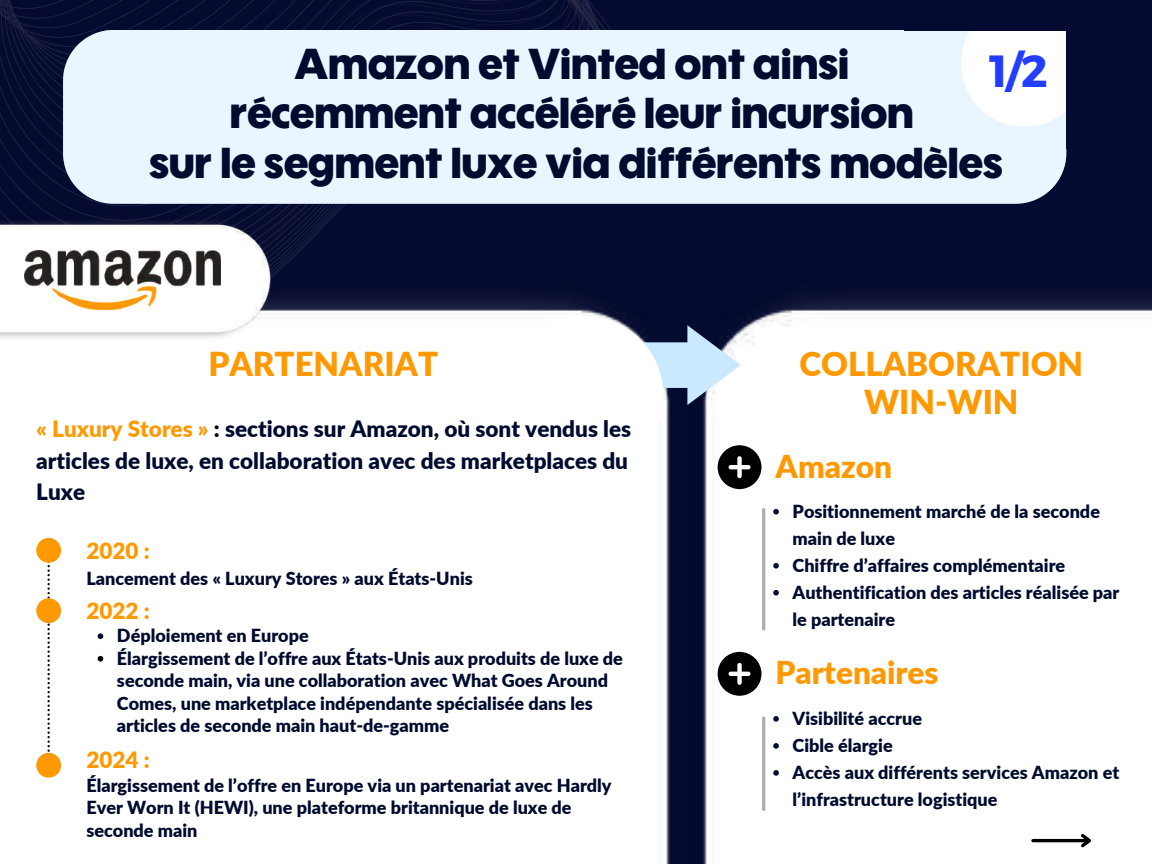
<style>
.page{position:relative;width:1152px;height:864px;background:#050a30}
.page>*{position:absolute;margin:0;border:0;box-sizing:border-box;transform-origin:0 0}
.t1{font:700 45px "Montserrat";color:#233dff}
.t2{font:900 42px/49.5px "Wes FY";color:#000b2e;text-align:center}
.t3{font:900 33px/38.2px "Lato";color:#ff9902;text-align:center}
.t4{font:900 31.5px "Lato";color:#ff9902}
.t5{font:900 22.5px/31.5px "Lato";color:#000b2e}
.t6{font:900 22.5px "Lato";color:#ff9902}
.t7{font:900 18px/27px "Lato";color:#000b2e}
.s1{color:#ff9902}
.s2{color:#000}
</style>
<div class="page">
<svg style="left:0;top:0;width:611px;height:272px"></svg>
<img style="left:0;top:272px;width:1152px;height:592px">
<svg style="left:622px;top:325px;width:119px;height:80px"></svg>
<div style="left:505px;top:316px;width:158px;height:158px;background:#fff;border-radius:50%"></div>
<svg style="left:48px;top:563px;width:2px;height:190px"></svg>
<hr style="left:762px;top:510px;width:3px;height:119px;background:#000">
<hr style="left:762px;top:718px;width:3px;height:92px;background:#000">
<div style="left:63px;top:30px;width:1003px;height:174px;background:#e9f5ff"></div>
<div style="left:961px;top:1px;width:126px;height:126px;background:#fff;border-radius:50%"></div>
<div style="left:1066px;top:0;width:22px;height:149px;background:#050a30"></div>
<div style="left:905px;top:0;width:184px;height:30px;background:#050a30"></div>
<img style="left:0;top:216px;width:275px;height:128px">
<img style="left:25px;top:251px;width:196px;height:58px">
<div style="left:36px;top:538px;width:25px;height:25px;background:#ff9902;border-radius:50%"></div>
<div style="left:36px;top:598px;width:25px;height:25px;background:#ff9902;border-radius:50%"></div>
<div style="left:36px;top:753px;width:25px;height:25px;background:#ff9902;border-radius:50%"></div>
<svg style="left:718px;top:445px;width:43px;height:44px;background:#4a4a4a"></svg>
<svg style="left:718px;top:652px;width:43px;height:44px;background:#4a4a4a"></svg>
<svg style="left:773px;top:509px;width:6px;height:6px"></svg>
<svg style="left:773px;top:563px;width:6px;height:6px"></svg>
<svg style="left:773px;top:590px;width:6px;height:6px"></svg>
<svg style="left:773px;top:716px;width:6px;height:6px"></svg>
<svg style="left:773px;top:743px;width:6px;height:6px"></svg>
<svg style="left:773px;top:770px;width:6px;height:6px"></svg>
<svg style="left:98px;top:633px;width:5px;height:6px"></svg>
<svg style="left:98px;top:656px;width:5px;height:6px"></svg>
<hr style="left:1033px;top:839px;width:56px;height:3px;background:#000">
<svg style="left:1060px;top:829px;width:35px;height:21px"></svg>
<h2 class="t2" style="left:149px;top:41px;width:855px">Amazon et Vinted ont ainsi<br>récemment accéléré leur incursion<br>sur le segment luxe via différents modèles</h2>
<h1 class="t1" style="left:989px;top:42px;width:60px">1/2</h1>
<h3 class="t3" style="left:208px;top:345px;width:231px">PARTENARIAT</h3>
<h3 class="t3" style="left:800px;top:344px;width:285px">COLLABORATION<br>WIN-WIN</h3>
<p class="t5" style="left:36px;top:413px;width:596px"><span class="s1">« Luxury Stores »</span> <span class="s2">:</span> sections sur Amazon, où sont vendus les articles de luxe, en collaboration avec des marketplaces du<br>Luxe</p>
<p class="t6" style="left:86px;top:537px;width:65px">2020 :</p>
<p class="t7" style="left:86px;top:564px;width:388px">Lancement des « Luxury Stores » aux États-Unis</p>
<p class="t6" style="left:86px;top:597px;width:65px">2022 :</p>
<p class="t7" style="left:117px;top:624px;width:508px;line-height:22.5px">Déploiement en Europe<br>Élargissement de l’offre aux États-Unis aux produits de luxe de seconde main, via une collaboration avec What Goes Around Comes, une marketplace indépendante spécialisée dans les articles de seconde main haut-de-gamme</p>
<p class="t6" style="left:86px;top:746px;width:65px">2024 :</p>
<p class="t7" style="left:86px;top:773px;width:527px;line-height:22.5px">Élargissement de l’offre en Europe via un partenariat avec Hardly<br>Ever Worn It (HEWI), une plateforme britannique de luxe de seconde main</p>
<h3 class="t4" style="left:776px;top:447px;width:118px">Amazon</h3>
<p class="t7" style="left:793px;top:497px;width:328px">Positionnement marché de la seconde main de luxe<br>Chiffre d’affaires complémentaire<br>Authentification des articles réalisée par le partenaire</p>
<h3 class="t4" style="left:776px;top:653px;width:165px">Partenaires</h3>
<p class="t7" style="left:793px;top:705px;width:328px">Visibilité accrue<br>Cible élargie<br>Accès aux différents services Amazon et l’infrastructure logistique</p>
</div>
